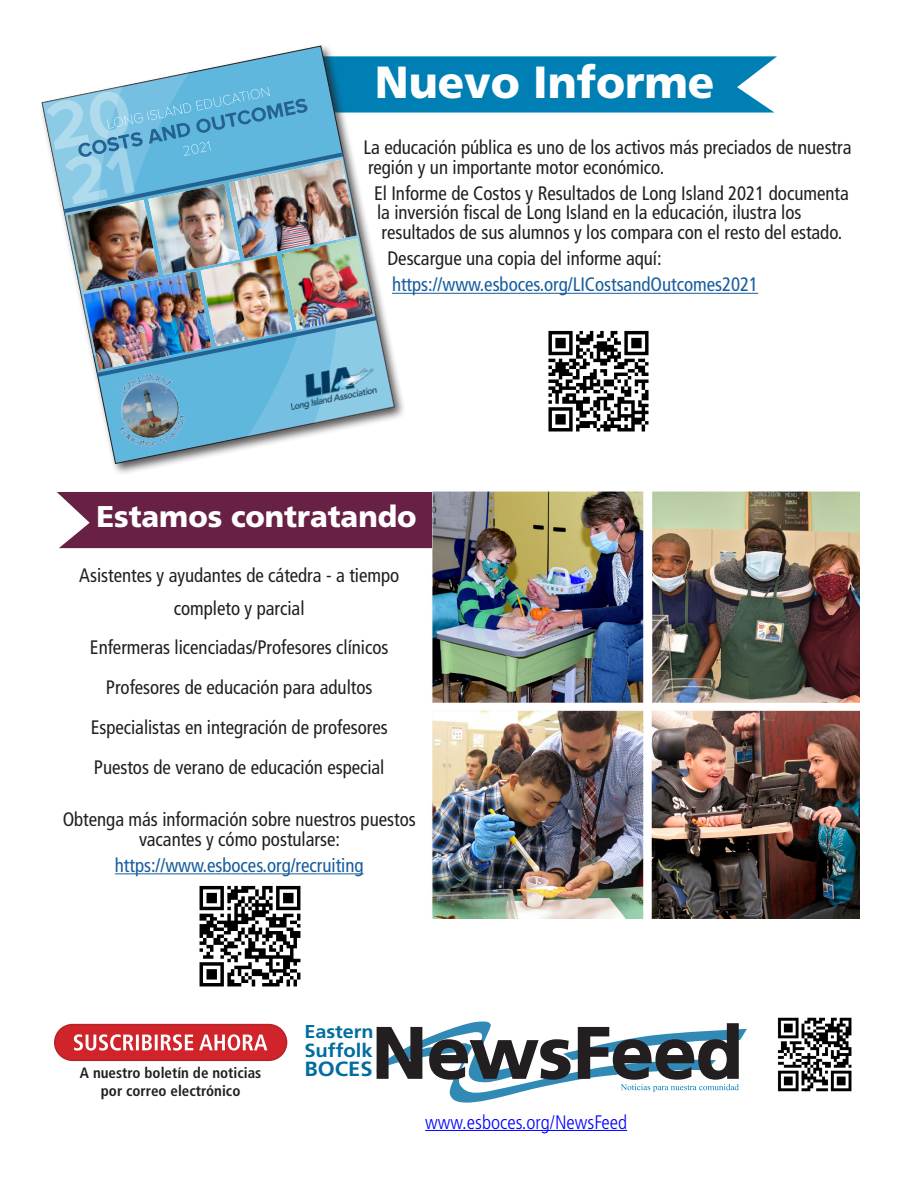
<style>
.page{position:relative;width:918px;height:1188px;background:#fff}
.page>*{position:absolute;margin:0;border:0;box-sizing:border-box;transform-origin:0 0}
.t1{font:900 45px "Frutiger LT Std";color:#fff}
.t2{font:900 30px "Frutiger LT Std";color:#fff}
.t3{font:700 20.55px "Frutiger LT Std";color:#006d9e;scale:1.07 1}
.t4{font:condensed 19.5px/19.5px "Frutiger LT Std";color:#231f20}
.t5{font:condensed 19.5px "Frutiger LT Std";color:#175d9e}
.t6{font:300 condensed 19.5px "Frutiger LT Std";color:#00f}
.t7{font:700 19.05px "Frutiger LT Std";color:#006d9e;scale:1.07 1}
.t8{font:700 18.6px "Frutiger LT Std";color:#006d9e;scale:1.07 1}
.t9{font:700 condensed 15px "Frutiger LT Std";color:#231f20}
</style>
<div class="page">
<img style="left:777px;top:1017px;width:75px;height:75px">
<hr style="left:425px;top:1130px;width:202px;height:1px;background:#00f">
<svg style="left:107px;top:45px;width:225px;height:419px"></svg>
<img style="left:110px;top:437px;width:79px;height:15px">
<img style="left:42px;top:56px;width:735px;height:381px">
<hr style="left:392px;top:293px;width:366px;height:1px;background:#175d9e">
<hr style="left:115px;top:873px;width:249px;height:1px;background:#175d9e">
<img style="left:425px;top:491px;width:434px;height:427px">
<div style="left:57px;top:492px;width:375px;height:56px;background:#682145"></div>
<img style="left:542px;top:326px;width:114px;height:111px">
<img style="left:199px;top:885px;width:102px;height:102px">
<div style="left:55px;top:1025px;width:232px;height:35px;background:#d1232a;border-radius:18px"></div>
<div style="left:54px;top:1024px;width:233px;height:37px;border:2px solid #b62229;border-radius:18px"></div>
<svg style="left:74px;top:1034px;width:193px;height:17px"></svg>
<svg style="left:376px;top:1022px;width:371px;height:81px"></svg>
<p class="t1" style="left:375px;top:55px;width:341px">Nuevo Informe</p>
<p class="t4" style="left:364px;top:138px;width:490px">La educación pública es uno de los activos más preciados de nuestra región y un importante motor económico.</p>
<p class="t4" style="left:374px;top:183px;width:476px">El Informe de Costos y Resultados de Long Island 2021 documenta la inversión fiscal de Long Island en la educación, ilustra los resultados de sus alumnos y los compara con el resto del estado.</p>
<p class="t4" style="left:388px;top:249px;width:276px">Descargue una copia del informe aquí:</p>
<p class="t5" style="left:392px;top:273px;width:368px">https://www.esboces.org/LICostsandOutcomes2021</p>
<p class="t2" style="left:97px;top:499px;width:321px">Estamos contratando</p>
<p class="t4" style="left:79px;top:559px;width:322px;line-height:33px;text-align:center">Asistentes y ayudantes de cátedra - a tiempo completo y parcial</p>
<p class="t4" style="left:90px;top:638px;width:300px">Enfermeras licenciadas/Profesores clínicos</p>
<p class="t4" style="left:106px;top:678px;width:268px">Profesores de educación para adultos</p>
<p class="t4" style="left:91px;top:718px;width:299px">Especialistas en integración de profesores</p>
<p class="t4" style="left:94px;top:757px;width:292px">Puestos de verano de educación especial</p>
<p class="t4" style="left:63px;top:810px;width:355px;text-align:center">Obtenga más información sobre nuestros puestos vacantes y cómo postularse:</p>
<p class="t5" style="left:115px;top:854px;width:250px">https://www.esboces.org/recruiting</p>
<p class="t9" style="left:80px;top:1064px;width:183px">A nuestro boletín de noticias</p>
<p class="t9" style="left:101px;top:1082px;width:141px">por correo electrónico</p>
<p class="t8" style="left:304px;top:1021px;width:66px">Eastern</p>
<p class="t7" style="left:304px;top:1039px;width:65px">Suffolk</p>
<p class="t3" style="left:304px;top:1057px;width:65px">BOCES</p>
<p class="t6" style="left:425px;top:1111px;width:204px">www.esboces.org/NewsFeed</p>
</div>
